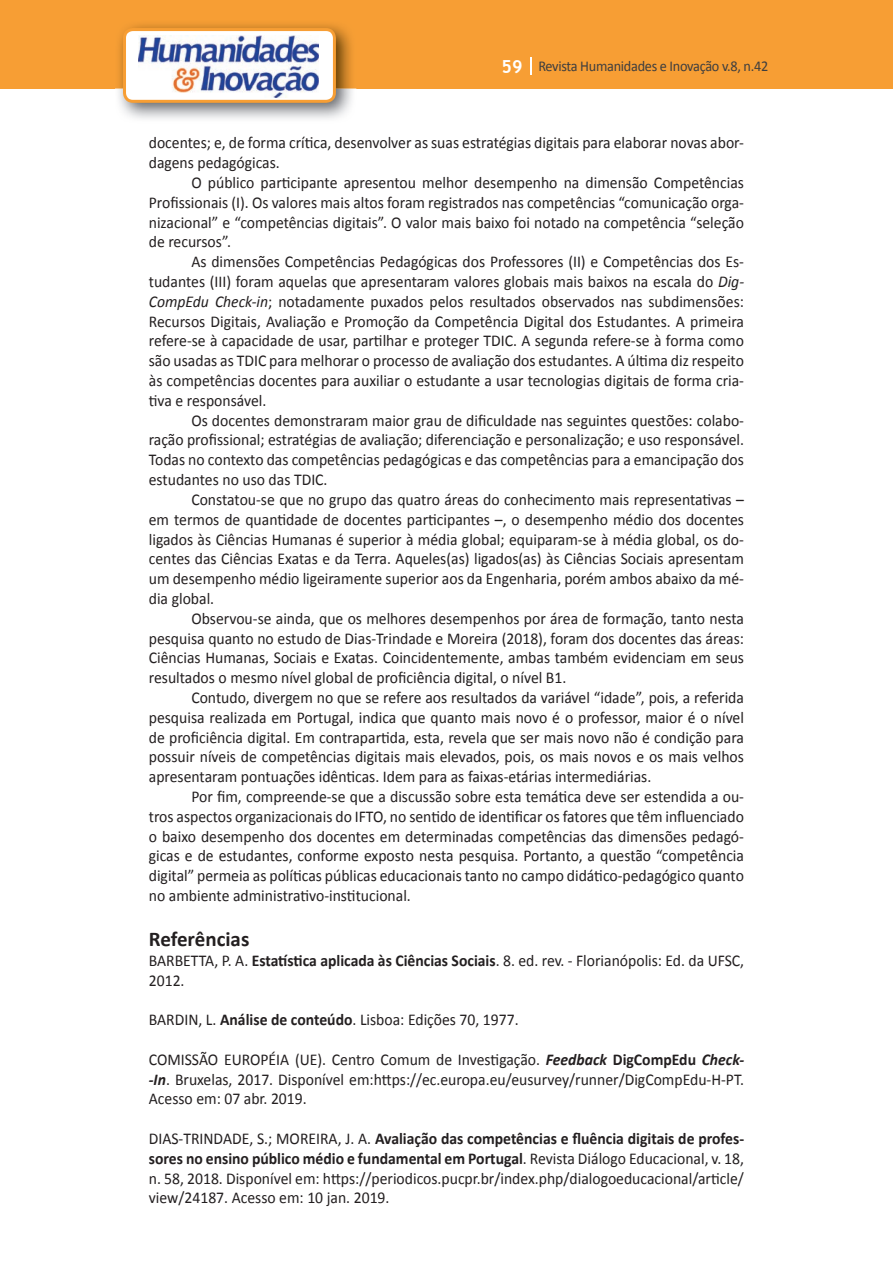
<style>
.page{position:relative;width:893px;height:1263px;background:#fff}
.page>*{position:absolute;margin:0;border:0;box-sizing:border-box;transform-origin:0 0}
.t1{font:700 21px "Calibri";color:#231f20}
.t2{font:16.5px/19.8px "Calibri";color:#231f20;text-align:justify;scale:.95 1}
.t3{font:15px "Calibri";letter-spacing:-.02em;color:#3e3e3f;scale:.95 1}
.s1{font-family:"Trebuchet MS";font-weight:700;font-size:18px;color:#fff}
.s2{font-style:italic}
.s3{font-weight:700}
.s4{font-weight:700;font-style:italic}
</style>
<div class="page">
<div style="left:0;top:0;width:893px;height:88px;background:#f79e34"></div>
<svg style="left:530px;top:57px;width:2px;height:18px"></svg>
<img style="left:115px;top:24px;width:241px;height:95px">
<svg style="left:123px;top:28px;width:213px;height:75px"></svg>
<p class="t3" style="left:501px;top:57px;width:282px"><span class="s1">59</span> Revista Humanidades e Inovação v.8, n.42</p>
<p class="t2" style="left:149px;top:133px;width:628px">docentes; e, de forma crítica, desenvolver as suas estratégias digitais para elaborar novas abor&shy;dagens pedagógicas.</p>
<p class="t2" style="left:149px;top:173px;width:628px;text-indent:43px">O público participante apresentou melhor desempenho na dimensão Competências Profissionais (I). Os valores mais altos foram registrados nas competências “comunicação orga&shy;nizacional” e “competências digitais”. O valor mais baixo foi notado na competência “seleção de recursos”.</p>
<p class="t2" style="left:149px;top:252px;width:628px;text-indent:43px">As dimensões Competências Pedagógicas dos Professores (II) e Competências dos Es&shy;tudantes (III) foram aquelas que apresentaram valores globais mais baixos na escala do <span class="s2">Dig-CompEdu Check-in</span>; notadamente puxados pelos resultados observados nas subdimensões:<br>Recursos Digitais, Avaliação e Promoção da Competência Digital dos Estudantes. A primeira refere-se à capacidade de usar, partilhar e proteger TDIC. A segunda refere-se à forma como são usadas as TDIC para melhorar o processo de avaliação dos estudantes. A última diz respeito às competências docentes para auxiliar o estudante a usar tecnologias digitais de forma cria&shy;tiva e responsável.</p>
<p class="t2" style="left:149px;top:410px;width:628px;text-indent:43px">Os docentes demonstraram maior grau de dificuldade nas seguintes questões: colabo&shy;ração profissional; estratégias de avaliação; diferenciação e personalização; e uso responsável.<br>Todas no contexto das competências pedagógicas e das competências para a emancipação dos estudantes no uso das TDIC.</p>
<p class="t2" style="left:149px;top:490px;width:628px;text-indent:43px">Constatou-se que no grupo das quatro áreas do conhecimento mais representativas – em termos de quantidade de docentes participantes –, o desempenho médio dos docentes ligados às Ciências Humanas é superior à média global; equiparam-se à média global, os do&shy;centes das Ciências Exatas e da Terra. Aqueles(as) ligados(as) às Ciências Sociais apresentam um desempenho médio ligeiramente superior aos da Engenharia, porém ambos abaixo da mé&shy;dia global.</p>
<p class="t2" style="left:149px;top:608px;width:628px;text-indent:43px">Observou-se ainda, que os melhores desempenhos por área de formação, tanto nesta pesquisa quanto no estudo de Dias-Trindade e Moreira (2018), foram dos docentes das áreas:<br>Ciências Humanas, Sociais e Exatas. Coincidentemente, ambas também evidenciam em seus resultados o mesmo nível global de proficiência digital, o nível B1.</p>
<p class="t2" style="left:149px;top:688px;width:628px;text-indent:43px">Contudo, divergem no que se refere aos resultados da variável “idade”, pois, a referida pesquisa realizada em Portugal, indica que quanto mais novo é o professor, maior é o nível de proficiência digital. Em contrapartida, esta, revela que ser mais novo não é condição para possuir níveis de competências digitais mais elevados, pois, os mais novos e os mais velhos apresentaram pontuações idênticas. Idem para as faixas-etárias intermediárias.</p>
<p class="t2" style="left:149px;top:787px;width:628px;text-indent:43px">Por fim, compreende-se que a discussão sobre esta temática deve ser estendida a ou&shy;tros aspectos organizacionais do IFTO, no sentido de identificar os fatores que têm influenciado o baixo desempenho dos docentes em determinadas competências das dimensões pedagó&shy;gicas e de estudantes, conforme exposto nesta pesquisa. Portanto, a questão “competência digital” permeia as políticas públicas educacionais tanto no campo didático-pedagógico quanto no ambiente administrativo-institucional.</p>
<p class="t1" style="left:149px;top:925px;width:102px">Referências</p>
<p class="t2" style="left:149px;top:950px;width:628px">BARBETTA, P. A. <span class="s3">Estatística aplicada às Ciências Sociais</span>. 8. ed. rev. - Florianópolis: Ed. da UFSC,<br>2012.</p>
<p class="t2" style="left:149px;top:1010px;width:391px">BARDIN, L. <span class="s3">Análise de conteúdo</span>. Lisboa: Edições 70, 1977.</p>
<p class="t2" style="left:149px;top:1049px;width:628px">COMISSÃO EUROPÉIA (UE). Centro Comum de Investigação. <span class="s4">Feedback</span> <span class="s3">DigCompEdu</span> <span class="s4">Check--In</span>. Bruxelas, 2017. Disponível em:https://ec.europa.eu/eusurvey/runner/DigCompEdu-H-PT.<br>Acesso em: 07 abr. 2019.</p>
<p class="t2" style="left:149px;top:1129px;width:628px">DIAS-TRINDADE, S.; MOREIRA, J. A. <span class="s3">Avaliação das competências e fluência digitais de profes&shy;sores no ensino público médio e fundamental em Portugal</span>. Revista Diálogo Educacional, v. 18, n. 58, 2018. Disponível em: https://periodicos.pucpr.br/index.php/dialogoeducacional/article/ view/24187. Acesso em: 10 jan. 2019.</p>
</div>
